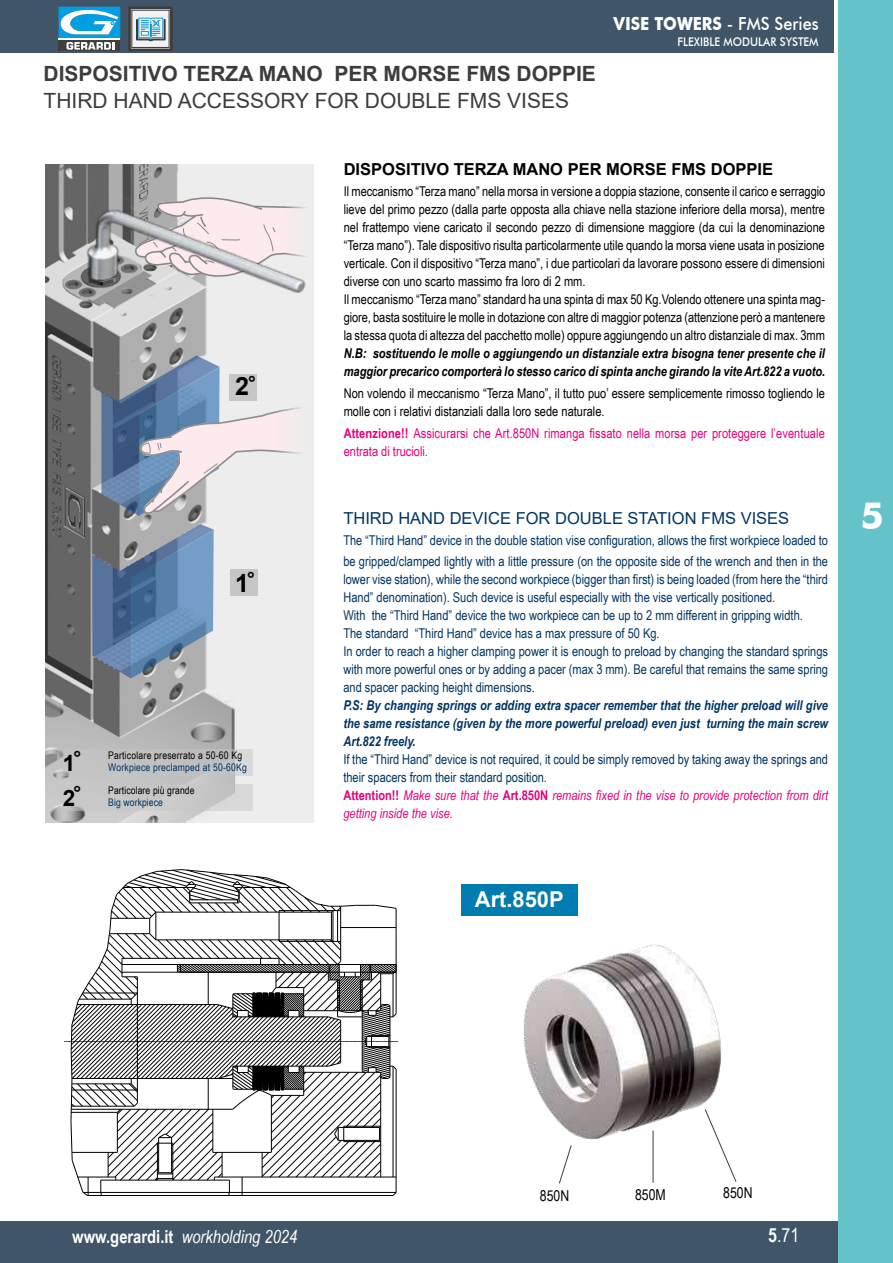
<style>
.page{position:relative;width:893px;height:1263px;background:#fff}
.page>*{position:absolute;margin:0;border:0;box-sizing:border-box;transform-origin:0 0}
.t1{font:700 37.5px "Futura BT";color:#fff}
.t2{font:700 25.2px "Arial";color:#000}
.t3{font:700 22.5px/35.1px "Arial";color:#000}
.t4{font:700 21.9px "Arial";color:#fff}
.t5{font:700 21px "Arial";color:#3c3c3b}
.t6{font:21px "Arial";color:#3c3c3b}
.t7{font:19.5px "Arial Narrow";color:#fff}
.t8{font:italic 18px "Arial Narrow";color:#fff}
.t9{font:700 18px "Futura BT";color:#fff;scale:.9 1}
.t10{font:16.5px "Arial";color:#003565}
.t11{font:700 16.5px "Arial";color:#000}
.t12{font:15px "Arial Narrow";color:#000}
.t13{font:13.5px/18px "Arial Narrow";color:#003565}
.t14{font:13.5px/18px "Arial Narrow";color:#000}
.t15{font:italic 700 13.5px/18px "Arial Narrow";color:#003565;text-align:justify}
.t16{font:italic 700 13.5px/18px "Arial Narrow";color:#000}
.t17{font:13.5px/18px "Arial Narrow";letter-spacing:.005em;color:#e6007d}
.t18{font:500 12px "Futura BT";color:#fff;scale:.9 1}
.t19{font:10.5px "Arial Narrow";letter-spacing:.02em;color:#000}
.t20{font:10.5px "Arial Narrow";letter-spacing:.02em;color:#003565}
.s1{font-weight:500}
.s2{font-weight:700}
.s3{font-weight:700;color:#e6007d}
.s4{font-style:italic;color:#e6007d}
.s5{font-weight:700;font-style:normal}
</style>
<div class="page">
<div style="left:0;top:0;width:833px;height:53px;background:#405567"></div>
<div style="left:59px;top:40px;width:61px;height:11px;background:#3f3f3e"></div>
<svg style="left:59px;top:7px;width:61px;height:43px;background:#68b3d4"></svg>
<div style="left:0;top:1221px;width:893px;height:42px;background:#405567"></div>
<div style="left:838px;top:0;width:55px;height:1263px;background:#64c2c9"></div>
<img style="left:524px;top:944px;width:197px;height:208px">
<svg style="left:64px;top:869px;width:334px;height:327px"></svg>
<hr style="left:653px;top:1130px;width:1px;height:53px;background:#3c3c3b">
<svg style="left:705px;top:1109px;width:31px;height:73px"></svg>
<svg style="left:559px;top:1145px;width:13px;height:39px"></svg>
<div style="left:46px;top:164px;width:268px;height:658px;background:#ededed"></div>
<img style="left:46px;top:164px;width:212px;height:658px">
<svg style="left:92px;top:524px;width:122px;height:155px;background:#6f89a6"></svg>
<img style="left:49px;top:171px;width:257px;height:175px">
<div style="left:231px;top:570px;width:27px;height:26px;background:#c6c6c6"></div>
<svg style="left:101px;top:355px;width:200px;height:161px"></svg>
<div style="left:57px;top:749px;width:196px;height:27px;background:#c6c6c6"></div>
<div style="left:57px;top:784px;width:196px;height:27px;background:#c6c6c6"></div>
<div style="left:461px;top:884px;width:116px;height:31px;background:#007cb0"></div>
<div style="left:128px;top:7px;width:45px;height:44px;border:3px solid #3c3c3b"></div>
<svg style="left:131px;top:9px;width:39px;height:39px;background:#abc1ca"></svg>
<h3 class="t5" style="left:44px;top:59px;width:554px">DISPOSITIVO TERZA MANO PER MORSE FMS DOPPIE</h3>
<h3 class="t6" style="left:44px;top:86px;width:527px">THIRD HAND ACCESSORY FOR DOUBLE FMS VISES</h3>
<h3 class="t9" style="left:613px;top:12px;width:229px">VISE TOWERS <span class="s1">- FMS Series</span></h3>
<p class="t18" style="left:677px;top:35px;width:158px">FLEXIBLE MODULAR SYSTEM</p>
<h2 class="t2" style="left:235px;top:369px;width:22px">2<sup>°</sup></h2>
<h2 class="t2" style="left:235px;top:565px;width:21px">1<sup>°</sup></h2>
<h3 class="t3" style="left:63px;top:746px;width:20px">1<sup>°<br></sup>2<sup>°</sup></h3>
<p class="t19" style="left:108px;top:748px;width:136px">Particolare preserrato a 50-60 Kg</p>
<p class="t20" style="left:108px;top:760px;width:140px">Workpiece preclamped at 50-60Kg</p>
<p class="t19" style="left:108px;top:783px;width:88px">Particolare più grande</p>
<p class="t20" style="left:108px;top:795px;width:56px">Big workpiece</p>
<p class="t11" style="left:344px;top:157px;width:431px">DISPOSITIVO TERZA MANO PER MORSE FMS DOPPIE</p>
<p class="t14" style="left:344px;top:181px;width:483px">Il meccanismo “Terza mano” nella morsa in versione a doppia stazione, consente il carico e serraggio lieve del primo pezzo (dalla parte opposta alla chiave nella stazione inferiore della morsa), mentre nel frattempo viene caricato il secondo pezzo di dimensione maggiore (da cui la denominazione “Terza mano”). Tale dispositivo risulta particolarmente utile quando la morsa viene usata in posizione verticale. Con il dispositivo “Terza mano”, i due particolari da lavorare possono essere di dimensioni diverse con uno scarto massimo fra loro di 2 mm.<br>Il meccanismo “Terza mano” standard ha una spinta di max 50 Kg.Volendo ottenere una spinta mag&shy;giore, basta sostituire le molle in dotazione con altre di maggior potenza (attenzione però a mantenere la stessa quota di altezza del pacchetto molle) oppure aggiungendo un altro distanziale di max. 3mm</p>
<p class="t16" style="left:344px;top:343px;width:483px">N.B: sostituendo le molle o aggiungendo un distanziale extra bisogna tener presente che il maggior precarico comporterà lo stesso carico di spinta anche girando la vite Art.822 a vuoto.</p>
<p class="t14" style="left:344px;top:384px;width:483px">Non volendo il meccanismo “Terza Mano”, il tutto puo’ essere semplicemente rimosso togliendo le molle con i relativi distanziali dalla loro sede naturale.</p>
<p class="t17" style="left:344px;top:424px;width:483px"><span class="s2">Attenzione!!</span> Assicurarsi che Art.850N rimanga fissato nella morsa per proteggere l’eventuale entrata di trucioli.</p>
<p class="t10" style="left:343px;top:507px;width:447px">THIRD HAND DEVICE FOR DOUBLE STATION FMS VISES</p>
<p class="t13" style="left:343px;top:529px;width:486px;line-height:21px">The “Third Hand” device in the double station vise configuration, allows the first workpiece loaded to be gripped/clamped lightly with a little pressure (on the opposite side of the wrench and then in the</p>
<p class="t13" style="left:343px;top:570px;width:486px">lower vise station), while the second workpiece (bigger than first) is being loaded (from here the “third Hand” denomination). Such device is useful especially with the vise vertically positioned.<br>With the “Third Hand” device the two workpiece can be up to 2 mm different in gripping width.<br>The standard “Third Hand” device has a max pressure of 50 Kg.<br>In order to reach a higher clamping power it is enough to preload by changing the standard springs with more powerful ones or by adding a pacer (max 3 mm). Be careful that remains the same spring and spacer packing height dimensions.</p>
<p class="t15" style="left:343px;top:696px;width:486px">P.S: By changing springs or adding extra spacer remember that the higher preload will give the same resistance (given by the more powerful preload) even just turning the main screw Art.822 freely.</p>
<p class="t13" style="left:343px;top:750px;width:486px">If the “Third Hand” device is not required, it could be simply removed by taking away the springs and their spacers from their standard position.<br><span class="s3">Attention!!</span> <span class="s4">Make sure that the</span> <span class="s3">Art.850N</span> <span class="s4">remains fixed in the vise to provide protection from dirt getting inside the vise.</span></p>
<h3 class="t4" style="left:475px;top:884px;width:90px">Art.850P</h3>
<h1 class="t1" style="left:860px;top:493px;width:25px">5</h1>
<h3 class="t8" style="left:72px;top:1224px;width:227px"><span class="s5">www.gerardi.it</span> workholding 2024</h3>
<p class="t12" style="left:540px;top:1184px;width:31px">850N</p>
<p class="t12" style="left:635px;top:1184px;width:32px">850M</p>
<p class="t12" style="left:723px;top:1182px;width:31px">850N</p>
<h3 class="t7" style="left:768px;top:1221px;width:33px"><span class="s2">5</span>.71</h3>
</div>
